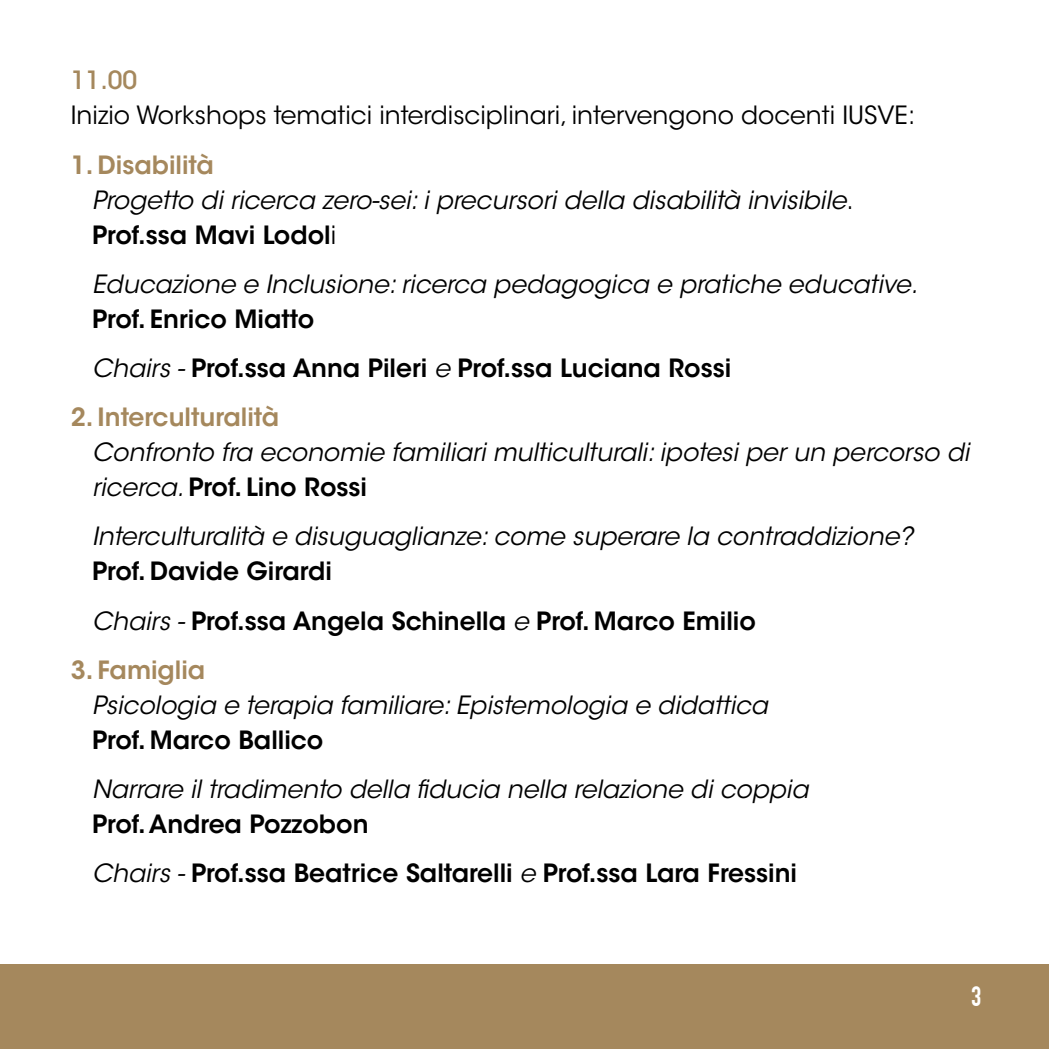
<style>
.page{position:relative;width:1049px;height:1049px;background:#fff}
.page>*{position:absolute;margin:0;border:0;box-sizing:border-box;transform-origin:0 0}
.t1{font:700 27.5px "DIN Condensed";color:#fff}
.t2{font:italic 25px/35px "ITC Avant Garde Std";color:#000}
.t3{font:600 25px/49.2px "ITC Avant Garde Std";color:#000}
.t4{font:25px "ITC Avant Garde Std";color:#000}
.t5{font:600 25px "ITC Avant Garde Std";color:#a5885d}
.t6{font:500 25px "ITC Avant Garde Std";color:#a5885d}
.s1{font-weight:600;font-style:normal;color:#a5885d}
.s2{font-style:normal}
.s3{font-weight:600;font-style:normal}
.s4{font-weight:400;font-style:italic}
</style>
<div class="page">
<div style="left:0;top:964px;width:1049px;height:85px;background:#a5885d"></div>
<p class="t6" style="left:71px;top:65px;width:68px">11.00</p>
<p class="t4" style="left:71px;top:100px;width:846px">Inizio Workshops tematici interdisciplinari, intervengono docenti IUSVE:</p>
<p class="t2" style="left:92px;top:148px;width:763px;text-indent:-21px"><span class="s1">1. Disabilità<br></span>Progetto di ricerca zero-sei: i precursori della disabilità invisibile<span class="s2">.<br></span><span class="s3">Prof.ssa Mavi Lodol</span><span class="s2">i</span></p>
<p class="t2" style="left:92px;top:267px;width:827px">Educazione e Inclusione: ricerca pedagogica e pratiche educative.</p>
<p class="t3" style="left:92px;top:294px;width:641px">Prof. Enrico Miatto<br><span class="s4">Chairs -</span> Prof.ssa Anna Pileri <span class="s4">e</span> Prof.ssa Luciana Rossi</p>
<p class="t5" style="left:71px;top:401px;width:210px">2. Interculturalità</p>
<p class="t2" style="left:92px;top:435px;width:878px">Confronto fra economie familiari multiculturali: ipotesi per un percorso di ricerca. <span class="s3">Prof. Lino Rossi</span></p>
<p class="t2" style="left:92px;top:519px;width:823px">Interculturalità e disuguaglianze: come superare la contraddizione?</p>
<p class="t3" style="left:92px;top:546px;width:665px">Prof. Davide Girardi<br><span class="s4">Chairs -</span> Prof.ssa Angela Schinella <span class="s4">e</span> Prof. Marco Emilio</p>
<p class="t5" style="left:71px;top:654px;width:136px">3. Famiglia</p>
<p class="t2" style="left:92px;top:688px;width:677px">Psicologia e terapia familiare: Epistemologia e didattica</p>
<p class="t3" style="left:92px;top:715px;width:233px">Prof. Marco Ballico</p>
<p class="t2" style="left:92px;top:772px;width:718px">Narrare il tradimento della fiducia nella relazione di coppia</p>
<p class="t3" style="left:92px;top:799px;width:706px">Prof. Andrea Pozzobon<br><span class="s4">Chairs -</span> Prof.ssa Beatrice Saltarelli <span class="s4">e</span> Prof.ssa Lara Fressini</p>
<p class="t1" style="left:971px;top:980px;width:12px">3</p>
</div>
